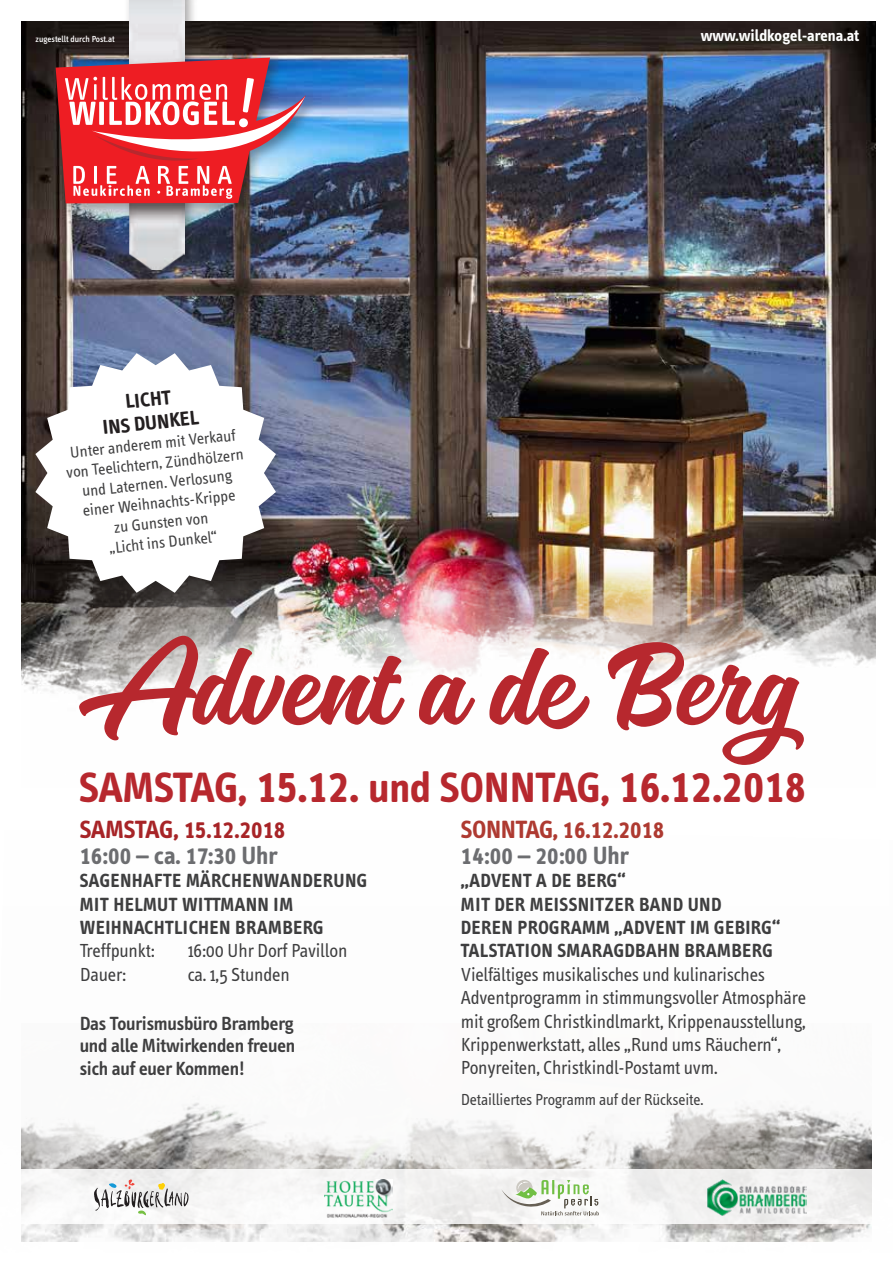
<style>
.page{position:relative;width:893px;height:1263px;background:#fff}
.page>*{position:absolute;margin:0;border:0;box-sizing:border-box;transform-origin:0 0}
.t1{font:italic 700 139.5px "Magneton";color:#b7282e}
.t2{font:700 43.35px "Info Text";color:#b7282e}
.t3{font:25.5px "Info Text Bold Caps";color:#6c6d70}
.t4{font:25.5px "Info Text Bold Caps";letter-spacing:-.005em;color:#a72427}
.t5{font:25.5px "Info Text Bold Caps";letter-spacing:-.005em;color:#ae3a31}
.t6{font:700 20.55px "Info Text";color:#231f20}
.t7{font:19.5px/23.4px "Info Text";letter-spacing:-.01em;color:#3e3e3f}
.t8{font:700 19.5px "Info Text";letter-spacing:.02em;color:#3e3e3f}
.t9{font:600 19.5px "Info Text";letter-spacing:-.01em;color:#3e3e3f}
.t10{font:16.5px "Info Text";letter-spacing:-.01em;color:#3e3e3f}
.t11{font:700 16.5px "Info Text";color:#fff}
.t12{font:500 9px "Info Text";color:#fff}
.s1{font-family:"Info Text Bold Caps";font-weight:400;font-size:47.1px}
.s2{font-family:"Info Text";font-weight:700}
</style>
<div class="page">
<img style="left:21px;top:1102px;width:851px;height:140px">
<img style="left:21px;top:21px;width:854px;height:467px">
<img style="left:21px;top:488px;width:855px;height:41px">
<img style="left:21px;top:529px;width:855px;height:172px">
<div style="left:124px;top:0;width:74px;height:283px;background:#231f20;opacity:.4"></div>
<img style="left:129px;top:0;width:55px;height:270px">
<div style="left:51px;top:52px;width:267px;height:166px;background:#231f20;opacity:.4"></div>
<img style="left:56px;top:58px;width:250px;height:145px">
<div style="left:26px;top:343px;width:271px;height:270px;background:#231f20;opacity:.3"></div>
<svg style="left:35px;top:353px;width:241px;height:240px"></svg>
<div style="left:0;top:1170px;width:893px;height:54px;background:#f5f5f5"></div>
<svg style="left:94px;top:1179px;width:95px;height:36px"></svg>
<img style="left:708px;top:1179px;width:99px;height:36px">
<img style="left:324px;top:1179px;width:69px;height:38px">
<svg style="left:501px;top:1180px;width:98px;height:35px"></svg>
<p class="t12" style="left:36px;top:34px;width:81px">zugestellt durch Post.at</p>
<p class="t6" style="left:124px;top:390px;width:47px;rotate:-6deg">LICHT</p>
<p class="t6" style="left:102px;top:416px;width:98px;rotate:-6deg">INS DUNKEL</p>
<p class="t10" style="left:69px;top:443px;width:168px;rotate:-6deg">Unter anderem mit Verkauf</p>
<p class="t10" style="left:65px;top:464px;width:180px;rotate:-6deg">von Teelichtern, Zündhölzern</p>
<p class="t10" style="left:81px;top:482px;width:152px;rotate:-6deg">und Laternen. Verlosung</p>
<p class="t10" style="left:82px;top:502px;width:155px;rotate:-6deg">einer Weihnachts-Krippe</p>
<p class="t10" style="left:113px;top:518px;width:96px;rotate:-6deg">zu Gunsten von</p>
<p class="t10" style="left:108px;top:539px;width:110px;rotate:-6deg">„Licht ins Dunkel“</p>
<p class="t11" style="left:701px;top:26px;width:160px">www.wildkogel-arena.at</p>
<p class="t1" style="left:76px;top:615px;width:719px">Advent a de Berg</p>
<p class="t2" style="left:79px;top:763px;width:728px">SAMSTAG, <span class="s1">15.12.</span> und SONNTAG, <span class="s1">16.12.2018</span></p>
<p class="t4" style="left:80px;top:815px;width:207px"><span class="s2">SAMSTAG,</span> 15.12.2018</p>
<p class="t3" style="left:80px;top:841px;width:199px">16:00 <span class="s2">– ca.</span> 17:30 <span class="s2">Uhr</span></p>
<p class="t8" style="left:80px;top:869px;width:289px">SAGENHAFTE MÄRCHENWANDERUNG</p>
<p class="t8" style="left:80px;top:893px;width:215px">MIT HELMUT WITTMANN IM</p>
<p class="t8" style="left:80px;top:916px;width:245px">WEIHNACHTLICHEN BRAMBERG</p>
<p class="t7" style="left:80px;top:939px;width:77px">Treffpunkt:</p>
<p class="t7" style="left:188px;top:939px;width:161px">16:00 Uhr Dorf Pavillon</p>
<p class="t7" style="left:80px;top:963px;width:48px">Dauer:</p>
<p class="t7" style="left:188px;top:963px;width:104px">ca. 1,5 Stunden</p>
<p class="t9" style="left:80px;top:1012px;width:216px">Das Tourismusbüro Bramberg</p>
<p class="t9" style="left:80px;top:1035px;width:217px">und alle Mitwirkenden freuen</p>
<p class="t9" style="left:80px;top:1057px;width:167px">sich auf euer Kommen!</p>
<p class="t5" style="left:461px;top:815px;width:205px"><span class="s2">SONNTAG,</span> 16.12.2018</p>
<p class="t3" style="left:461px;top:841px;width:169px">14:00 <span class="s2">–</span> 20:00 <span class="s2">Uhr</span></p>
<p class="t8" style="left:461px;top:869px;width:166px">„ADVENT A DE BERG“</p>
<p class="t8" style="left:461px;top:893px;width:262px">MIT DER MEISSNITZER BAND UND</p>
<p class="t8" style="left:461px;top:916px;width:321px">DEREN PROGRAMM „ADVENT IM GEBIRG“</p>
<p class="t8" style="left:461px;top:940px;width:313px">TALSTATION SMARAGDBAHN BRAMBERG</p>
<p class="t7" style="left:461px;top:963px;width:347px">Vielfältiges musikalisches und kulinarisches Adventprogramm in stimmungsvoller Atmosphäre mit großem Christkindlmarkt, Krippenausstellung, Krippenwerkstatt, alles „Rund ums Räuchern“,</p>
<p class="t7" style="left:461px;top:1056px;width:258px">Ponyreiten, Christkindl-Postamt uvm.</p>
<p class="t10" style="left:461px;top:1091px;width:244px">Detailliertes Programm auf der Rückseite.</p>
</div>
